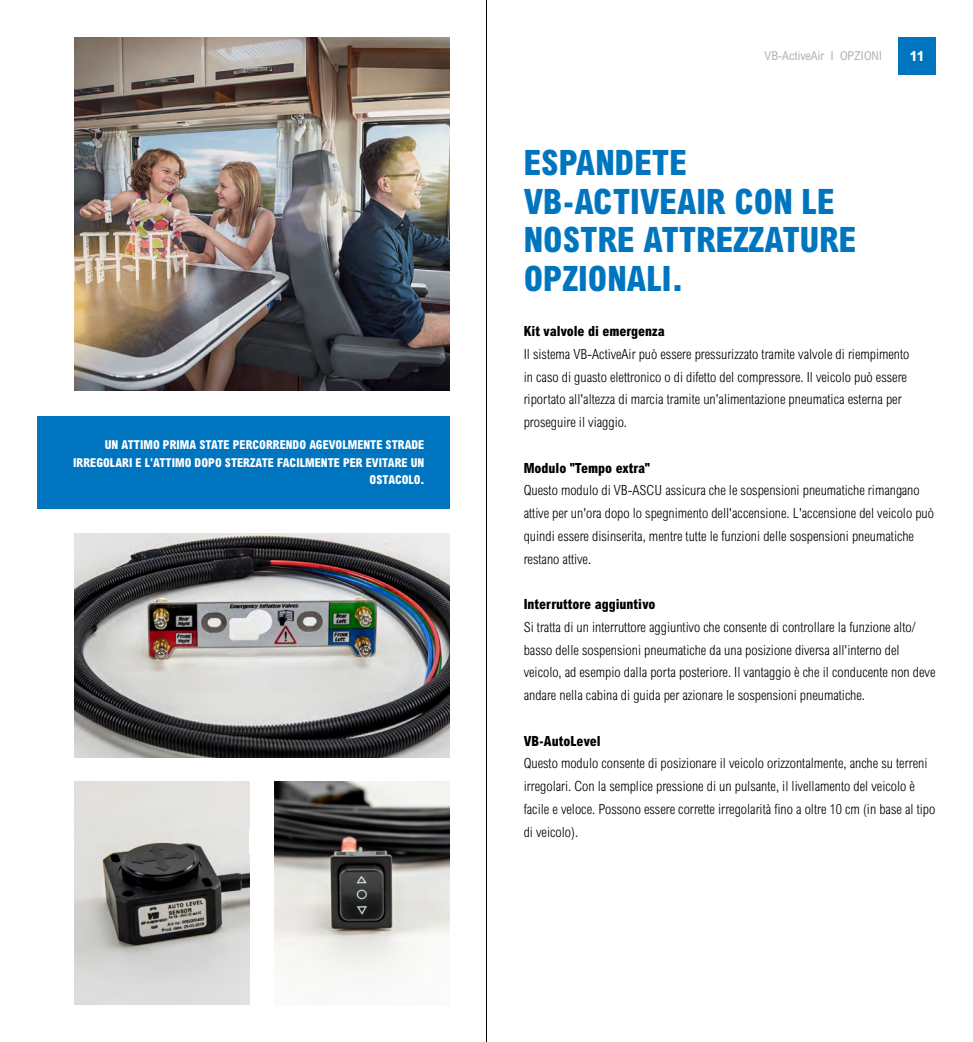
<style>
.page{position:relative;width:973px;height:1042px;background:#fff}
.page>*{position:absolute;margin:0;border:0;box-sizing:border-box;transform-origin:0 0}
.t1{font:800 condensed 35px/38.5px "Arial MT Std";color:#0075bf}
.t2{font:300 condensed 14px/22.8px "Arial MT Std";color:#000}
.t3{font:800 condensed 14px "Arial MT Std";color:#000}
.t4{font:800 condensed 14px "Arial MT Std";color:#fff}
.t5{font:800 condensed 12.25px/17.2px "Arial MT Std";color:#fff;text-align:right}
.t6{font:condensed 12.25px "Arial MT Std";color:#b3b2b2}
</style>
<div class="page">
<div style="left:898px;top:37px;width:37px;height:37px;background:#0075bf"></div>
<img style="left:74px;top:37px;width:375px;height:354px">
<img style="left:74px;top:533px;width:375px;height:224px">
<img style="left:74px;top:782px;width:175px;height:223px">
<img style="left:274px;top:782px;width:175px;height:201px">
<div style="left:37px;top:416px;width:412px;height:93px;background:#0075bf"></div>
<hr style="left:486px;top:0;width:1px;height:1042px;background:#000">
<p class="t5" style="left:73px;top:436px;width:353px">UN ATTIMO PRIMA STATE PERCORRENDO AGEVOLMENTE STRADE<br>IRREGOLARI E L'ATTIMO DOPO STERZATE FACILMENTE PER EVITARE UN<br>OSTACOLO.</p>
<p class="t6" style="left:764px;top:48px;width:119px">VB-ActiveAir I OPZIONI</p>
<p class="t4" style="left:909px;top:47px;width:15px">11</p>
<h1 class="t1" style="left:523px;top:143px;width:334px">ESPANDETE<br>VB-ACTIVEAIR CON LE<br>NOSTRE ATTREZZATURE<br>OPZIONALI.</h1>
<p class="t3" style="left:523px;top:323px;width:142px">Kit valvole di emergenza</p>
<p class="t2" style="left:523px;top:342px;width:387px">Il sistema VB-ActiveAir può essere pressurizzato tramite valvole di riempimento in caso di guasto elettronico o di difetto del compressore. Il veicolo può essere riportato all'altezza di marcia tramite un'alimentazione pneumatica esterna per proseguire il viaggio.</p>
<p class="t3" style="left:523px;top:459px;width:127px">Modulo "Tempo extra"</p>
<p class="t2" style="left:523px;top:479px;width:412px">Questo modulo di VB-ASCU assicura che le sospensioni pneumatiche rimangano attive per un'ora dopo lo spegnimento dell'accensione. L'accensione del veicolo può quindi essere disinserita, mentre tutte le funzioni delle sospensioni pneumatiche restano attive.</p>
<p class="t3" style="left:523px;top:596px;width:133px">Interruttore aggiuntivo</p>
<p class="t2" style="left:523px;top:615px;width:413px">Si tratta di un interruttore aggiuntivo che consente di controllare la funzione alto/ basso delle sospensioni pneumatiche da una posizione diversa all'interno del veicolo, ad esempio dalla porta posteriore. Il vantaggio è che il conducente non deve andare nella cabina di guida per azionare le sospensioni pneumatiche.</p>
<p class="t3" style="left:523px;top:732px;width:78px">VB-AutoLevel</p>
<p class="t2" style="left:523px;top:752px;width:413px">Questo modulo consente di posizionare il veicolo orizzontalmente, anche su terreni irregolari. Con la semplice pressione di un pulsante, il livellamento del veicolo è facile e veloce. Possono essere corrette irregolarità fino a oltre 10 cm (in base al tipo di veicolo).</p>
</div>
